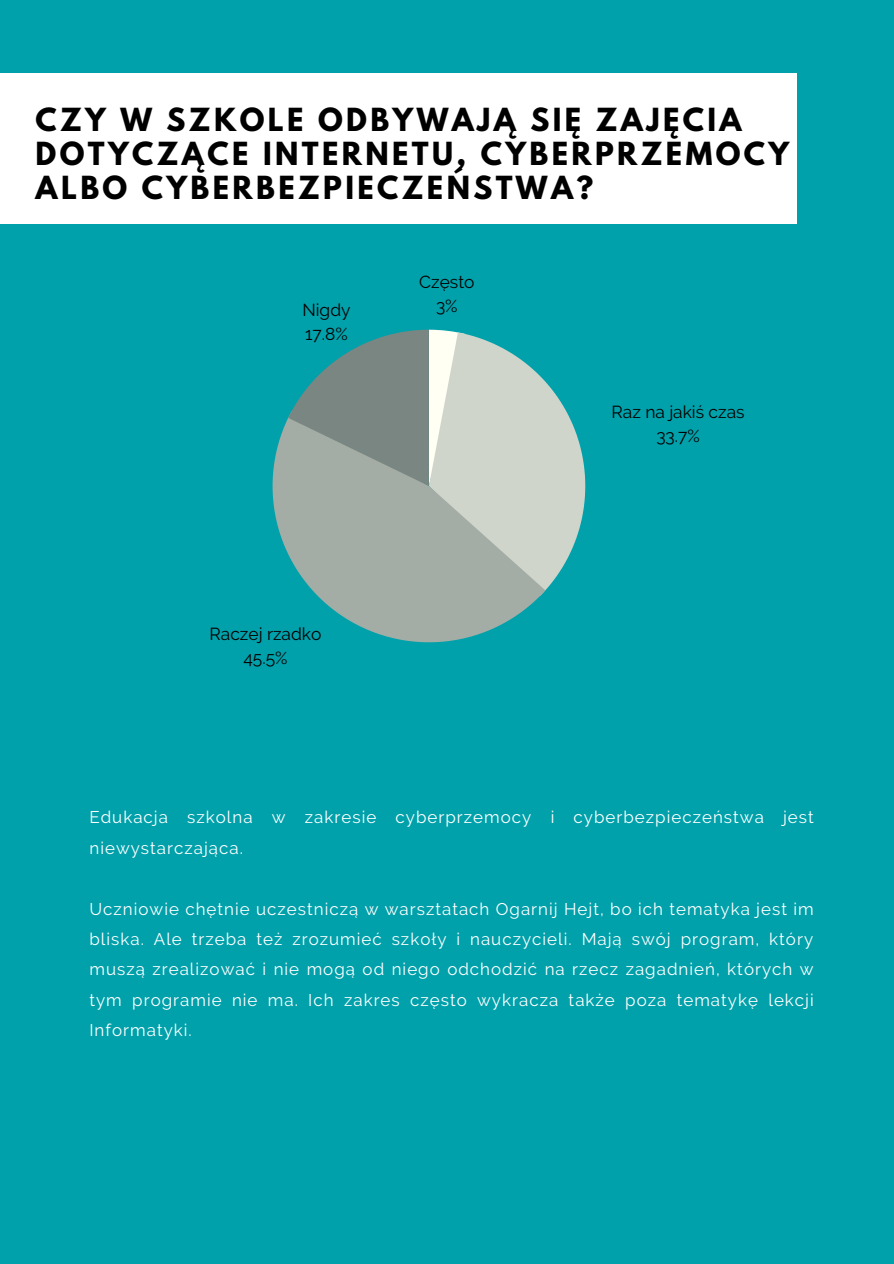
<style>
.page{position:relative;width:894px;height:1264px;background:#fff}
.page>*{position:absolute;margin:0;border:0;box-sizing:border-box;transform-origin:0 0}
.t1{font:700 28.2px/33.8px "League Spartan";letter-spacing:.12em;color:#000}
.t2{font:17.4px "Raleway";color:#000}
.t3{font:16.95px/30.5px "Raleway";letter-spacing:.06em;color:#fff}
</style>
<div class="page">
<div style="left:0;top:0;width:893px;height:1263px;background:#00a1ab"></div>
<div style="left:0;top:73px;width:796px;height:150px;background:#fff"></div>
<svg style="left:272px;top:418px;width:268px;height:224px;fill:#a3ada6"></svg>
<svg style="left:288px;top:330px;width:297px;height:266px"></svg>
<p class="t1" style="left:35px;top:107px;width:755px">CZY W SZKOLE ODBYWAJĄ SIĘ ZAJĘCIA<br>DOTYCZĄCE INTERNETU, CYBERPRZEMOCY<br>ALBO CYBERBEZPIECZEŃSTWA?</p>
<p class="t2" style="left:302px;top:300px;width:50px">Nigdy</p>
<p class="t2" style="left:305px;top:324px;width:44px">17.8%</p>
<p class="t2" style="left:419px;top:271px;width:57px">Często</p>
<p class="t2" style="left:436px;top:295px;width:23px">3%</p>
<p class="t2" style="left:209px;top:623px;width:113px">Raczej rzadko</p>
<p class="t2" style="left:243px;top:647px;width:46px">45.5%</p>
<p class="t2" style="left:611px;top:401px;width:134px">Raz na jakiś czas</p>
<p class="t2" style="left:656px;top:425px;width:45px">33.7%</p>
<p class="t3" style="left:89px;top:802px;width:725px">Edukacja szkolna w zakresie cyberprzemocy i cyberbezpieczeństwa jest niewystarczająca.</p>
<p class="t3" style="left:89px;top:893px;width:725px;text-align:justify">Uczniowie chętnie uczestniczą w warsztatach Ogarnij Hejt, bo ich tematyka jest im bliska. Ale trzeba też zrozumieć szkoły i nauczycieli. Mają swój program, który muszą zrealizować i nie mogą od niego odchodzić na rzecz zagadnień, których w tym programie nie ma. Ich zakres często wykracza także poza tematykę lekcji Informatyki.</p>
</div>
